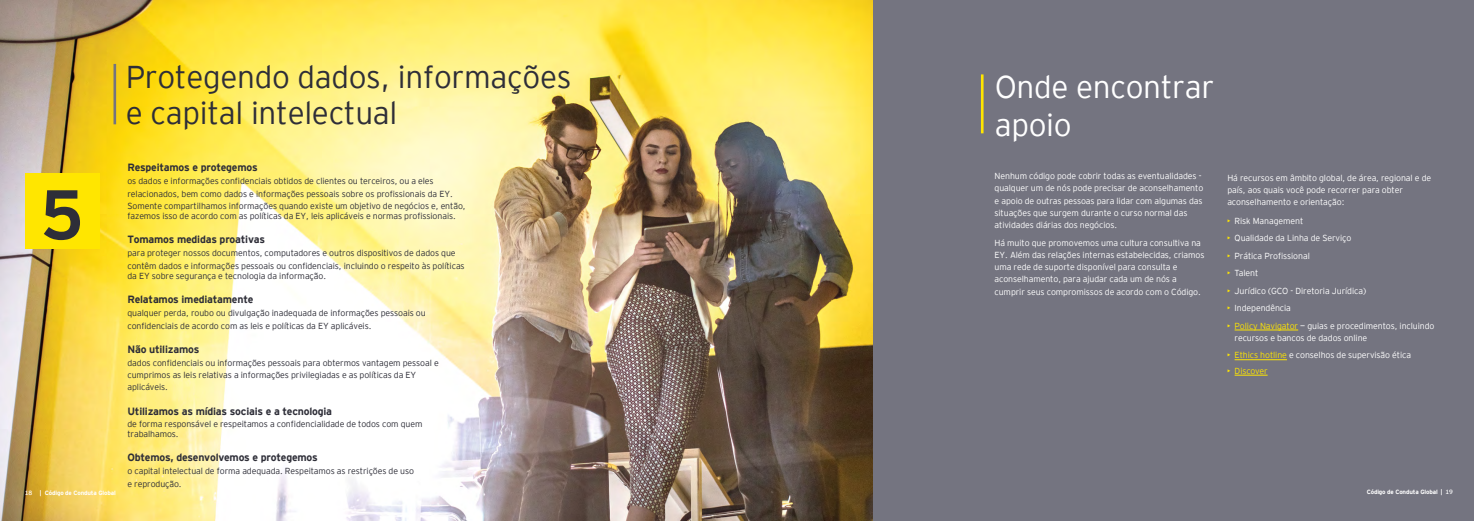
<style>
.page{position:relative;width:1474px;height:521px;background:#fff}
.page>*{position:absolute;margin:0;border:0;box-sizing:border-box;transform-origin:0 0}
.Chapter_Numbering{font:700 70px "EY Interstate";color:#2e2e38}
.Body_copy{font:300 31.5px/36.2px "EY Interstate";letter-spacing:-.01em;color:#2e2e38}
.t1{font:300 31.5px/37.8px "EY Interstate";letter-spacing:-.01em;color:#fff}
.Body_copy-2{font:700 10.5px "EY Interstate";letter-spacing:-.02em;color:#2e2e38}
.Body_copy-3{font:300 8.75px/12.2px "EY Interstate";letter-spacing:-.01em;color:#2e2e38}
.Body_copy-4{font:300 8.75px/12.2px "EY Interstate";letter-spacing:-.01em;color:#fff}
.Bullet2{font:300 8.75px/12.2px "EY Interstate";letter-spacing:-.01em;color:#fff}
.Bullet2-2{font:300 8.75px "EY Interstate";letter-spacing:-.02em;color:#ffe600}
.t2{font:700 6.12px "EY Interstate";letter-spacing:-.02em;color:#fff}
.s1{color:#ffe600}
.s2{font-weight:400}
.s3{font-style:inherit}
</style>
<div class="page">
<img style="left:0;top:0;width:873px;height:521px">
<div style="left:873px;top:0;width:600px;height:521px;background:#747480"></div>
<hr style="left:1234px;top:375px;width:33px;height:1px;background:#ffe600">
<hr style="left:113px;top:64px;width:3px;height:60px;background:#747480">
<hr style="left:980px;top:74px;width:3px;height:59px;background:#ffe600">
<div style="left:25px;top:174px;width:74px;height:75px;background:#ffe600"></div>
<hr style="left:1234px;top:330px;width:64px;height:1px;background:#ffe600">
<hr style="left:1234px;top:359px;width:52px;height:1px;background:#ffe600">
<p class="Body_copy" style="left:126px;top:57px;width:447px">Protegendo dados, informações e capital intelectual</p>
<p class="Body_copy-2" style="left:127px;top:160px;width:132px">Respeitamos e protegemos</p>
<p class="Body_copy-3" style="left:127px;top:174px;width:339px">os dados e informações confidenciais obtidos de clientes ou terceiros, ou a eles relacionados, bem como dados e informações pessoais sobre os profissionais da EY.<br>Somente compartilhamos informações quando existe um objetivo de negócios e, então,</p>
<p class="Body_copy-3" style="left:127px;top:209px;width:330px">fazemos isso de acordo com as políticas da EY, leis aplicáveis e normas profissionais.</p>
<p class="Body_copy-2" style="left:127px;top:232px;width:139px">Tomamos medidas proativas</p>
<p class="Body_copy-3" style="left:127px;top:247px;width:339px">para proteger nossos documentos, computadores e outros dispositivos de dados que contêm dados e informações pessoais ou confidenciais, incluindo o respeito às políticas</p>
<p class="Body_copy-3" style="left:127px;top:269px;width:200px">da EY sobre segurança e tecnologia da informação.</p>
<p class="Body_copy-2" style="left:127px;top:292px;width:127px">Relatamos imediatamente</p>
<p class="Body_copy-3" style="left:127px;top:307px;width:300px">qualquer perda, roubo ou divulgação inadequada de informações pessoais ou confidenciais de acordo com as leis e políticas da EY aplicáveis.</p>
<p class="Body_copy-2" style="left:127px;top:341px;width:73px">Não utilizamos</p>
<p class="Body_copy-3" style="left:127px;top:356px;width:313px">dados confidenciais ou informações pessoais para obtermos vantagem pessoal e cumprimos as leis relativas a informações privilegiadas e as políticas da EY aplicáveis.</p>
<p class="Body_copy-2" style="left:127px;top:403px;width:206px">Utilizamos as mídias sociais e a tecnologia</p>
<p class="Body_copy-3" style="left:127px;top:418px;width:296px;line-height:10.5px">de forma responsável e respeitamos a confidencialidade de todos com quem trabalhamos.</p>
<p class="Body_copy-2" style="left:127px;top:450px;width:192px">Obtemos, desenvolvemos e protegemos</p>
<p class="Body_copy-3" style="left:127px;top:465px;width:288px">o capital intelectual de forma adequada. Respeitamos as restrições de uso e reprodução.</p>
<h2 class="t1" style="left:994px;top:66px;width:221px">Onde encontrar apoio</h2>
<p class="Body_copy-4" style="left:994px;top:169px;width:210px">Nenhum código pode cobrir todas as eventualidades - qualquer um de nós pode precisar de aconselhamento e apoio de outras pessoas para lidar com algumas das situações que surgem durante o curso normal das atividades diárias dos negócios.</p>
<p class="Body_copy-4" style="left:994px;top:236px;width:211px">Há muito que promovemos uma cultura consultiva na EY. Além das relações internas estabelecidas, criamos uma rede de suporte disponível para consulta e aconselhamento, para ajudar cada um de nós a cumprir seus compromissos de acordo com o Código.</p>
<p class="Body_copy-4" style="left:1227px;top:171px;width:205px">Há recursos em âmbito global, de área, regional e de país, aos quais você pode recorrer para obter aconselhamento e orientação:</p>
<p class="Bullet2" style="left:1227px;top:214px;width:78px"><span class="s1">•</span> Risk Management</p>
<p class="Bullet2" style="left:1227px;top:231px;width:126px"><span class="s1">•</span> Qualidade da Linha de Serviço</p>
<p class="Bullet2" style="left:1227px;top:249px;width:84px"><span class="s1">•</span> Prática Profissional</p>
<p class="Bullet2" style="left:1227px;top:266px;width:33px"><span class="s1">•</span> Talent</p>
<p class="Bullet2" style="left:1227px;top:284px;width:140px"><span class="s1">•</span> Jurídico (GCO - Diretoria Jurídica)</p>
<p class="Bullet2" style="left:1227px;top:301px;width:65px"><span class="s1">•</span> Independência</p>
<p class="Bullet2" style="left:1234px;top:319px;width:201px;text-indent:-7px"><span class="s1">• Policy Navigator</span> — guias e procedimentos, incluindo recursos e bancos de dados online</p>
<p class="Bullet2" style="left:1227px;top:349px;width:185px"><span class="s1">• Ethics hotline</span> e conselhos de supervisão ética</p>
<p class="Bullet2-2" style="left:1227px;top:365px;width:42px">• Discover</p>
<p class="Chapter_Numbering" style="left:40px;top:164px;width:45px">5</p>
<p class="t2" style="left:25px;top:488px;width:93px"><span class="s2">18</span> | Código de Conduta Global</p>
<p class="t2" style="left:1366px;top:488px;width:88px">Código de Conduta Global <span class="s3">|</span> <span class="s2">19</span></p>
</div>
